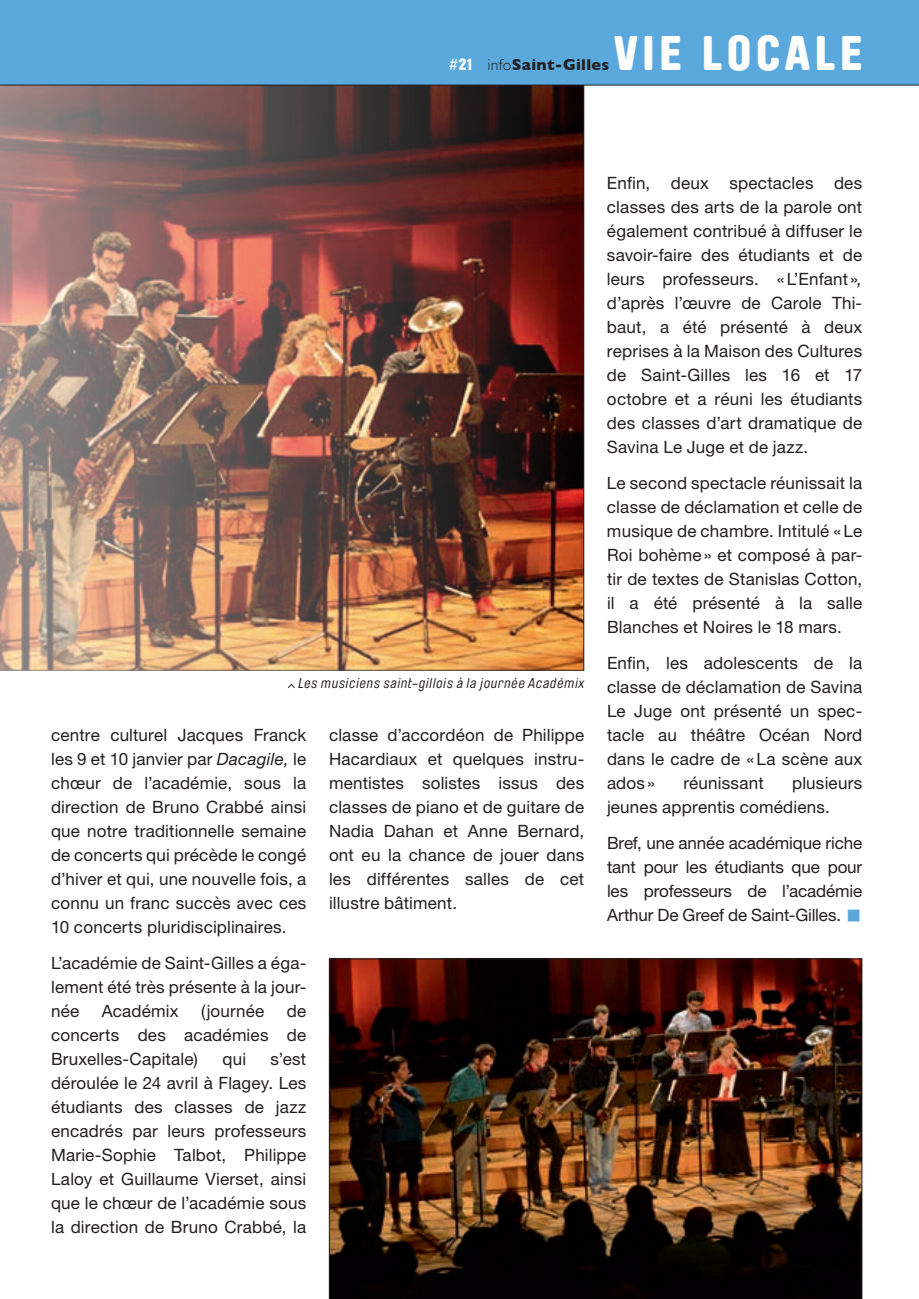
<style>
.page{position:relative;width:919px;height:1299px;background:#fff}
.page>*{position:absolute;margin:0;border:0;box-sizing:border-box;transform-origin:0 0}
.t1{font:900 48px "Brauer Neue";letter-spacing:.1em;color:#fff}
.t2{font:17px/24px "Helvetica Neue LT Pro";letter-spacing:.01em;color:#231f20;text-align:justify}
.t3{font:700 16px "Gill Sans";letter-spacing:.02em;color:#231f20}
.t4{font:italic 14px "Brauer Neue";letter-spacing:.055em;color:#231f20}
.s1{font-family:"Brauer Neue";font-weight:400;color:#fff}
.s2{font-family:"Brauer Neue";font-weight:900;color:#fff}
.s3{font-weight:300}
.s4{font-style:italic}
.s5{color:#5ba8dc}
</style>
<div class="page">
<img style="left:0;top:86px;width:584px;height:584px">
<img style="left:329px;top:958px;width:533px;height:340px">
<svg style="left:288px;top:683px;width:7px;height:5px"></svg>
<div style="left:0;top:0;width:918px;height:85px;background:#5ba8dc"></div>
<hr style="left:0;top:85px;width:918px;height:1px;background:#231f20">
<h1 class="t1" style="left:614px;top:26px;width:250px">VIE LOCALE</h1>
<p class="t3" style="left:449px;top:52px;width:161px"><span class="s1">#</span><span class="s2">21</span> <span class="s3">info</span>Saint-Gilles</p>
<p class="t4" style="left:298px;top:675px;width:287px">Les musiciens saint-gillois à la journée Académix</p>
<p class="t2" style="left:51px;top:722px;width:257px">centre culturel Jacques Franck les 9 et 10 janvier par <span class="s4">Dacagile,</span> le chœur de l’académie, sous la direction de Bruno Crabbé ainsi que notre traditionnelle semaine de concerts qui précède le congé d’hiver et qui, une nouvelle fois, a connu un franc succès avec ces 10 concerts pluridisciplinaires.</p>
<p class="t2" style="left:51px;top:950px;width:257px">L’académie de Saint-Gilles a éga&shy;lement été très présente à la jour&shy;née</p>
<p class="t2" style="left:102px;top:998px;width:78px">Académix</p>
<p class="t2" style="left:201px;top:998px;width:65px">(journée</p>
<p class="t2" style="left:51px;top:998px;width:257px;text-indent:236px">de concerts des académies de Bruxelles-Capitale)</p>
<p class="t2" style="left:51px;top:1046px;width:257px;text-indent:219px">s’est déroulée le 24 avril à Flagey. Les étudiants des classes de jazz encadrés par leurs professeurs Marie-Sophie Talbot, Philippe Laloy et Guillaume Vierset, ainsi que le chœur de l’académie sous la direction de Bruno Crabbé, la</p>
<p class="t2" style="left:222px;top:1046px;width:25px">qui</p>
<p class="t2" style="left:329px;top:723px;width:257px">classe d’accordéon de Philippe Hacardiaux et quelques instru&shy;mentistes solistes issus des classes de piano et de guitare de Nadia Dahan et Anne Bernard, ont eu la chance de jouer dans les différentes salles de cet illustre bâtiment.</p>
<p class="t2" style="left:607px;top:171px;width:257px">Enfin, deux spectacles des classes des arts de la parole ont également contribué à diffuser le savoir-faire des étudiants et de leurs professeurs. «L’Enfant »<span class="s4">, </span>d’après l’œuvre de Carole Thi&shy;baut, a été présenté à deux reprises à la Maison des Cultures de Saint-Gilles les 16 et 17 octobre et a réuni les étudiants des classes d’art dramatique de Savina Le Juge et de jazz.</p>
<p class="t2" style="left:607px;top:471px;width:257px">Le second spectacle réunissait la classe de déclamation et celle de musique de chambre. Intitulé «Le Roi bohème» et composé à par&shy;tir de textes de Stanislas Cotton, il a été présenté à la salle Blanches et Noires le 18 mars.</p>
<p class="t2" style="left:607px;top:651px;width:257px">Enfin, les adolescents de la classe de déclamation de Savina Le Juge ont présenté un spec&shy;tacle au théâtre Océan Nord dans le cadre de «La scène aux ados»</p>
<p class="t2" style="left:683px;top:771px;width:82px">réunissant</p>
<p class="t2" style="left:607px;top:771px;width:257px;text-indent:185px">plusieurs jeunes apprentis comédiens.</p>
<p class="t2" style="left:607px;top:831px;width:257px">Bref, une année académique riche tant pour les étudiants que pour les professeurs de l’académie Arthur De Greef de Saint-Gilles. <span class="s5">◼</span></p>
</div>
